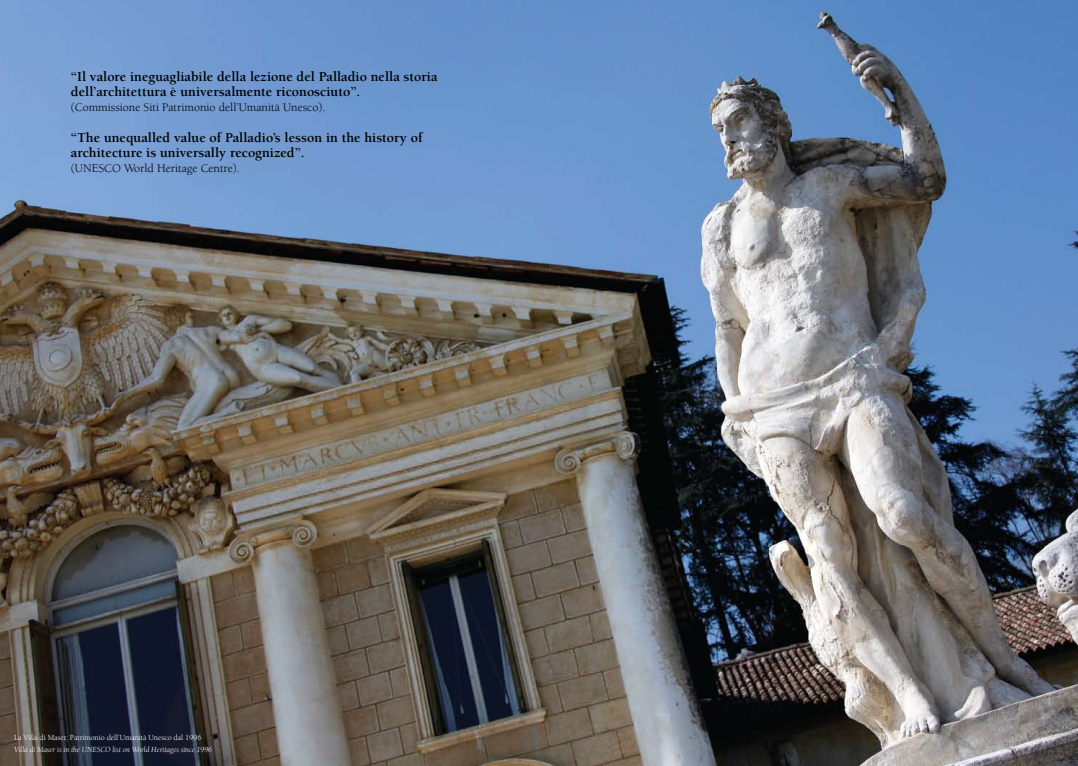
<style>
.page{position:relative;width:1078px;height:766px;background:#fff}
.page>*{position:absolute;margin:0;border:0;box-sizing:border-box;transform-origin:0 0}
.t1{font:700 14px/15px "Berkeley";color:#000}
.t2{font:12px "Berkeley";color:#000}
.t3{font:italic 8px "Berkeley";letter-spacing:-.01em;color:#fff}
.t4{font:8px "Berkeley";letter-spacing:-.01em;color:#fff}
</style>
<div class="page">
<img style="left:0;top:0;width:1077px;height:765px">
<p class="t1" style="left:71px;top:70px;width:368px">“Il valore ineguagliabile della lezione del Palladio nella storia dell’architettura è universalmente riconosciuto”.</p>
<p class="t2" style="left:71px;top:101px;width:256px">(Commissione Siti Patrimonio dell’Umanità Unesco).</p>
<p class="t1" style="left:71px;top:130px;width:353px">“The unequalled value of Palladio’s lesson in the history of architecture is universally recognized”.</p>
<p class="t2" style="left:71px;top:161px;width:170px">(UNESCO World Heritage Centre).</p>
<p class="t4" style="left:14px;top:733px;width:189px">La Villa di Maser, Patrimonio dell’Umanità Unesco dal 1996</p>
<p class="t3" style="left:14px;top:745px;width:199px">Villa di Maser is in the UNESCO list on World Heritages since 1996</p>
</div>
